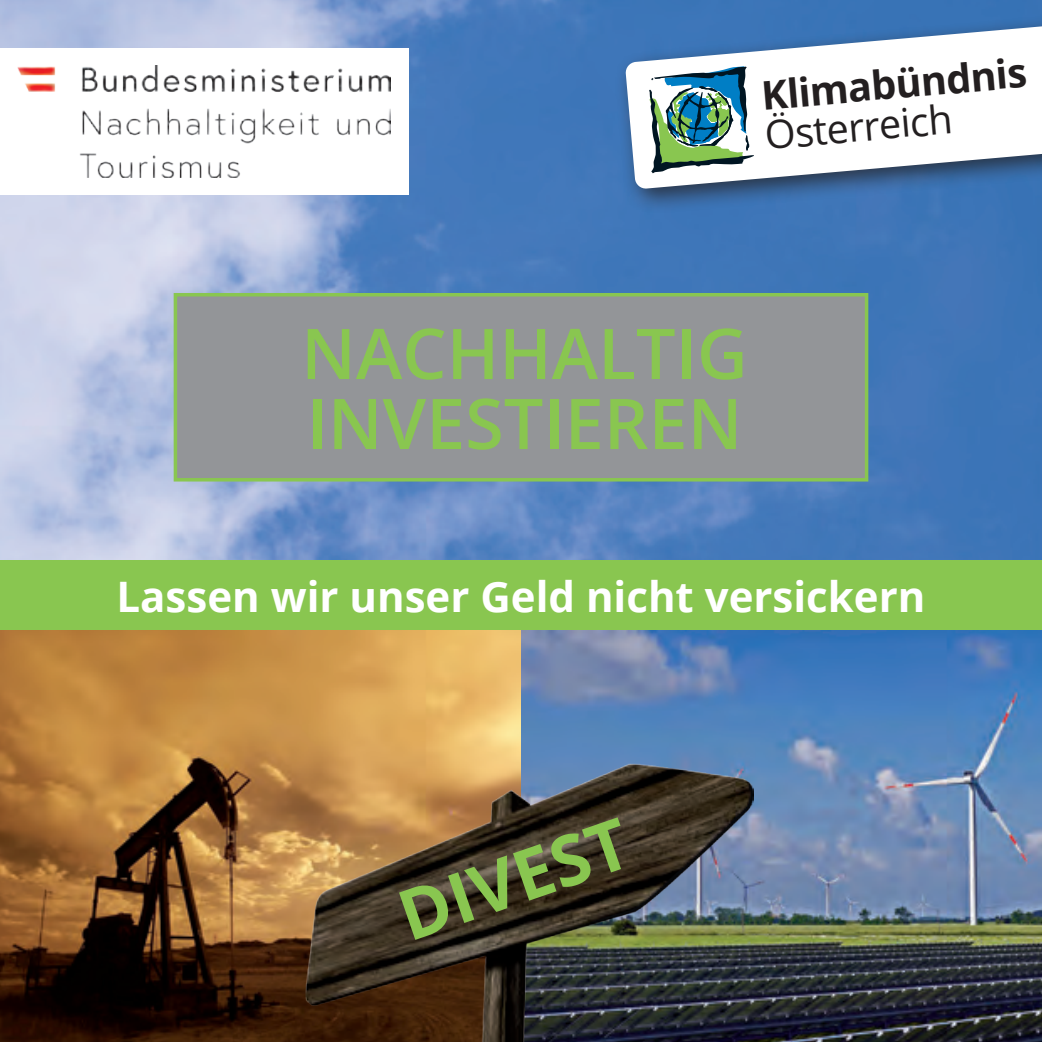
<style>
.page{position:relative;width:1042px;height:1042px;background:#fff}
.page>*{position:absolute;margin:0;border:0;box-sizing:border-box;transform-origin:0 0}
.t1{font:600 70px/70px "Open Sans";color:#89c650}
.t2{font:700 70px "Open Sans";color:#89c650}
.t3{font:700 42px "Open Sans";color:#fff}
.t4{font:700 39.55px "Open Sans";color:#231f20}
.t5{font:39.55px "Open Sans";color:#231f20}
</style>
<div class="page">
<img style="left:0;top:0;width:1042px;height:561px">
<div style="left:614px;top:13px;width:428px;height:201px;background:#231f20;opacity:.75"></div>
<svg style="left:625px;top:24px;width:417px;height:165px"></svg>
<svg style="left:649px;top:66px;width:105px;height:107px"></svg>
<div style="left:0;top:561px;width:1042px;height:69px;background:#89c650"></div>
<div style="left:174px;top:293px;width:694px;height:188px;background:#939598;border:4px solid #89c650"></div>
<img style="left:0;top:630px;width:1042px;height:412px">
<img style="left:306px;top:763px;width:447px;height:279px">
<div style="left:0;top:48px;width:408px;height:147px;background:#fff"></div>
<img style="left:17px;top:66px;width:374px;height:112px">
<p class="t4" style="left:759px;top:68px;width:268px;rotate:-5deg">Klimabündnis</p>
<p class="t5" style="left:762px;top:108px;width:189px;rotate:-5deg">Österreich</p>
<h1 class="t1" style="left:301px;top:317px;width:448px">NACHHALTIG<br>INVESTIEREN</h1>
<p class="t3" style="left:117px;top:566px;width:810px">Lassen wir unser Geld nicht versickern</p>
<h1 class="t2" style="left:385px;top:871px;width:240px;rotate:-19deg">DIVEST</h1>
</div>
